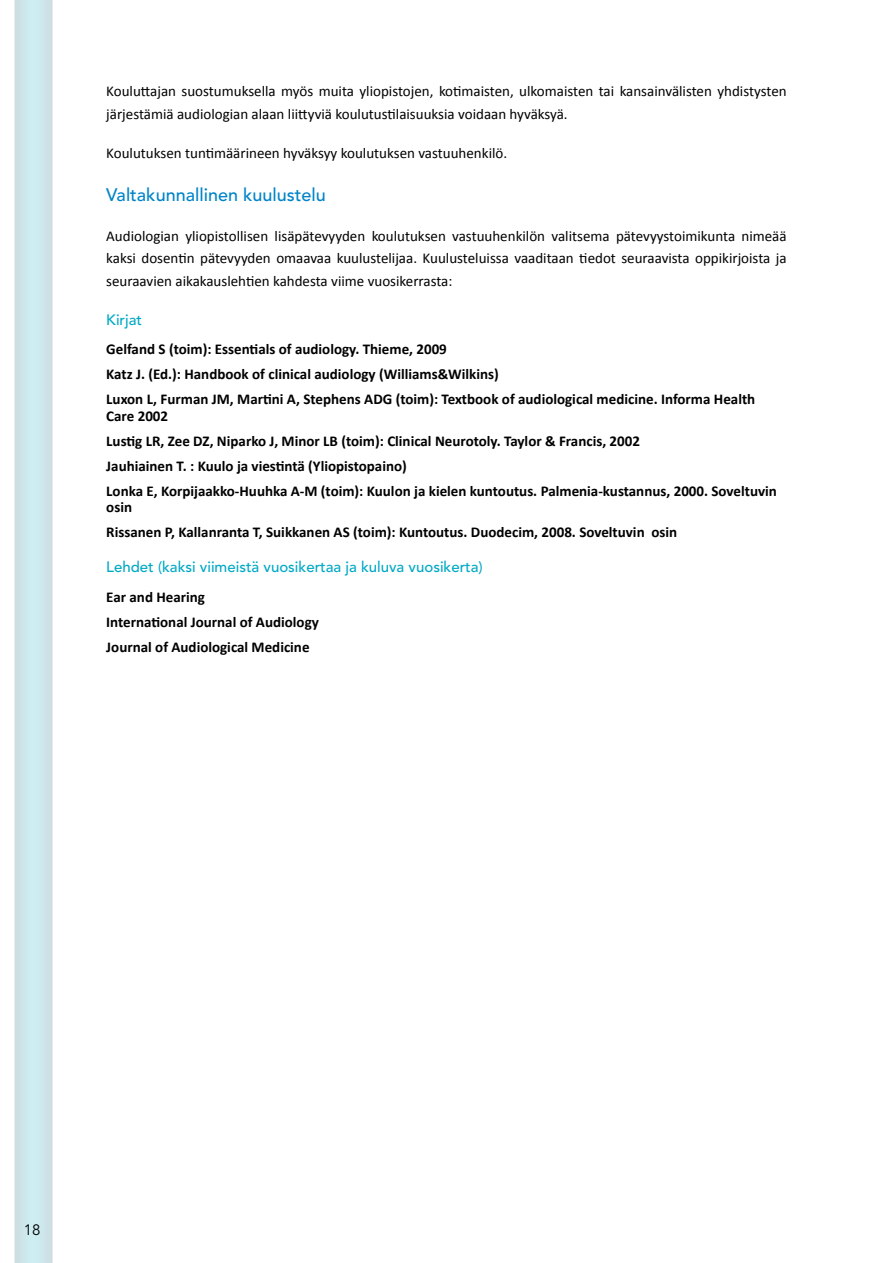
<style>
.page{position:relative;width:893px;height:1263px;background:#fff}
.page>*{position:absolute;margin:0;border:0;box-sizing:border-box;transform-origin:0 0}
.t1{font:500 18px "Avenir LT Std";color:#0084c8}
.t2{font:700 15px/25px "Calibri";color:#000}
.t3{font:15px/22.5px "Calibri";color:#000}
.t4{font:500 15px "Avenir LT Std";color:#00a9c5}
.t5{font:15px "Avenir LT Std";color:#000}
</style>
<div class="page">
<div style="left:13px;top:0;width:40px;height:1263px;background:#cde7ec"></div>
<p class="t3" style="left:106px;top:80px;width:682px">Kouluttajan suostumuksella myös muita yliopistojen, kotimaisten, ulkomaisten tai kansainvälisten yhdistysten järjestämiä audiologian alaan liittyviä koulutustilaisuuksia voidaan hyväksyä.</p>
<p class="t3" style="left:106px;top:142px;width:402px">Koulutuksen tuntimäärineen hyväksyy koulutuksen vastuuhenkilö.</p>
<p class="t1" style="left:106px;top:185px;width:221px">Valtakunnallinen kuulustelu</p>
<p class="t3" style="left:106px;top:224px;width:682px;text-align:justify">Audiologian yliopistollisen lisäpätevyyden koulutuksen vastuuhenkilön valitsema pätevyystoimikunta nimeää kaksi dosentin pätevyyden omaavaa kuulustelijaa. Kuulusteluissa vaaditaan tiedot seuraavista oppikirjoista ja seuraavien aikakauslehtien kahdesta viime vuosikerrasta:</p>
<p class="t4" style="left:106px;top:311px;width:37px">Kirjat</p>
<p class="t2" style="left:106px;top:337px;width:650px">Gelfand S (toim): Essentials of audiology. Thieme, 2009<br>Katz J. (Ed.): Handbook of clinical audiology (Williams&amp;Wilkins)<br>Luxon L, Furman JM, Martini A, Stephens ADG (toim): Textbook of audiological medicine. Informa Health</p>
<p class="t2" style="left:106px;top:403px;width:672px">Care 2002<br>Lustig LR, Zee DZ, Niparko J, Minor LB (toim): Clinical Neurotoly. Taylor &amp; Francis, 2002<br>Jauhiainen T. : Kuulo ja viestintä (Yliopistopaino)<br>Lonka E, Korpijaakko-Huuhka A-M (toim): Kuulon ja kielen kuntoutus. Palmenia-kustannus, 2000. Soveltuvin</p>
<p class="t2" style="left:106px;top:495px;width:572px">osin<br>Rissanen P, Kallanranta T, Suikkanen AS (toim): Kuntoutus. Duodecim, 2008. Soveltuvin osin</p>
<p class="t4" style="left:106px;top:558px;width:378px">Lehdet (kaksi viimeistä vuosikertaa ja kuluva vuosikerta)</p>
<p class="t2" style="left:106px;top:584px;width:214px">Ear and Hearing<br>International Journal of Audiology<br>Journal of Audiological Medicine</p>
<p class="t5" style="left:24px;top:1221px;width:18px">18</p>
</div>
